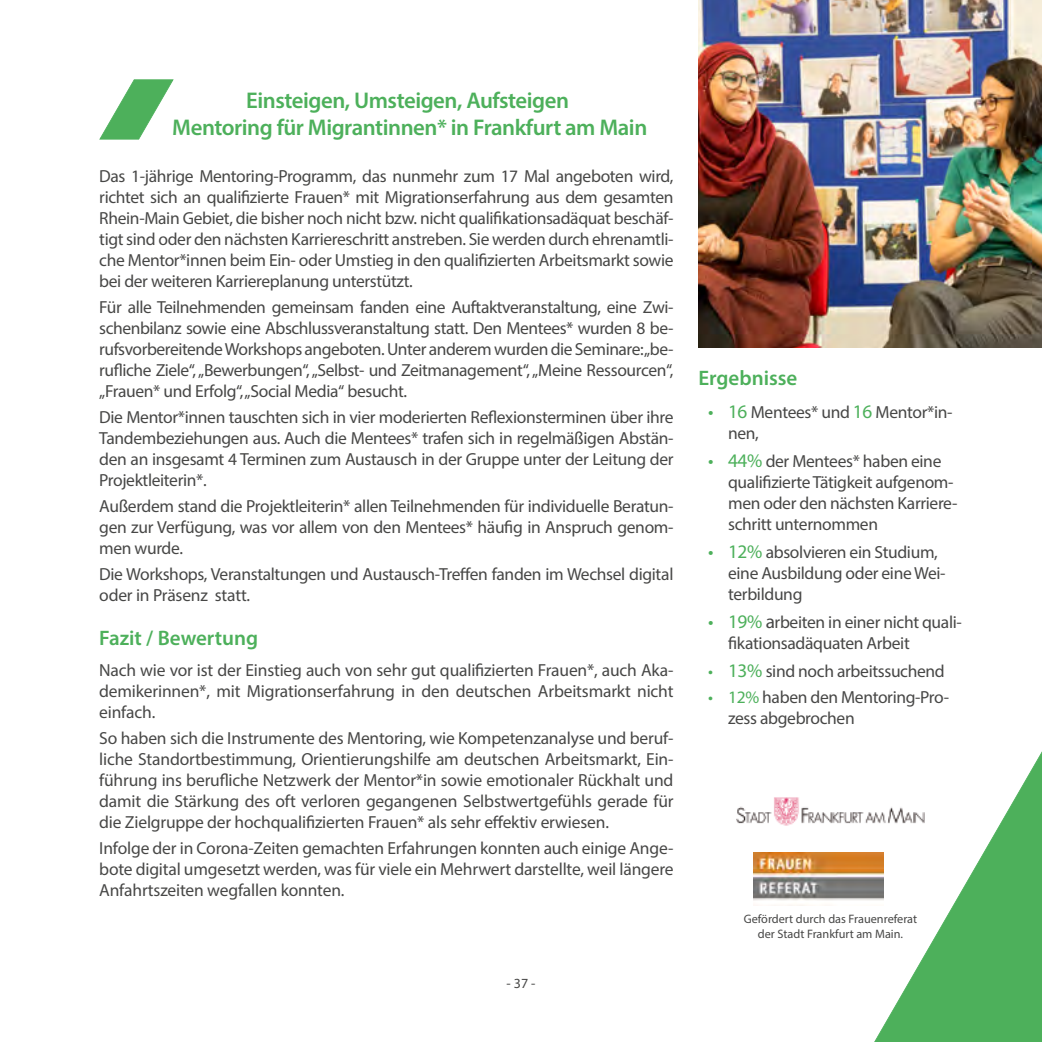
<style>
.page{position:relative;width:1042px;height:1042px;background:#fff}
.page>*{position:absolute;margin:0;border:0;box-sizing:border-box;transform-origin:0 0}
.t1{font:600 22.75px/27.3px "Myriad Pro";letter-spacing:-.02em;color:#4db05b;text-align:center}
.t2{font:600 21px "Myriad Pro";color:#4db05b}
.t3{font:17.5px/21px "Myriad Pro";letter-spacing:-.02em;color:#474746;text-align:justify}
.t4{font:14px "Myriad Pro";color:#474746}
.t5{font:12.25px/14.7px "Myriad Pro";color:#474746;text-align:center}
.s1{font-size:19.25px;color:#4db05b}
.s2{font-size:19.25px}
.s3{color:#4db05b}
</style>
<div class="page">
<img style="left:698px;top:0;width:344px;height:347px">
<svg style="left:99px;top:79px;width:75px;height:61px"></svg>
<img style="left:736px;top:797px;width:128px;height:29px">
<img style="left:753px;top:852px;width:111px;height:54px">
<svg style="left:864px;top:751px;width:178px;height:291px"></svg>
<h1 class="t1" style="left:172px;top:86px;width:476px">Einsteigen, Umsteigen, Aufsteigen<br>Mentoring für Migrantinnen* in Frankfurt am Main</h1>
<p class="t3" style="left:99px;top:165px;width:576px">Das 1-jährige Mentoring-Programm, das nunmehr zum 17 Mal angeboten wird, richtet sich an qualifizierte Frauen* mit Migrationserfahrung aus dem gesamten Rhein-Main Gebiet, die bisher noch nicht bzw. nicht qualifikationsadäquat beschäf&shy;tigt sind oder den nächsten Karriereschritt anstreben. Sie werden durch ehrenamtli&shy;che Mentor*innen beim Ein- oder Umstieg in den qualifizierten Arbeitsmarkt sowie bei der weiteren Karriereplanung unterstützt.</p>
<p class="t3" style="left:99px;top:296px;width:576px">Für alle Teilnehmenden gemeinsam fanden eine Auftaktveranstaltung, eine Zwi&shy;schenbilanz sowie eine Abschlussveranstaltung statt. Den Mentees* wurden 8 be&shy;rufsvorbereitende Workshops angeboten. Unter anderem wurden die Seminare: „be&shy;rufliche Ziele“, „Bewerbungen“, „Selbst- und Zeitmanagement“, „Meine Ressourcen“, „Frauen* und Erfolg“, „Social Media“ besucht.</p>
<p class="t3" style="left:99px;top:406px;width:576px">Die Mentor*innen tauschten sich in vier moderierten Reflexionsterminen über ihre Tandembeziehungen aus. Auch die Mentees* trafen sich in regelmäßigen Abstän&shy;den an insgesamt 4 Terminen zum Austausch in der Gruppe unter der Leitung der Projektleiterin*.</p>
<p class="t3" style="left:99px;top:495px;width:576px">Außerdem stand die Projektleiterin* allen Teilnehmenden für individuelle Beratun&shy;gen zur Verfügung, was vor allem von den Mentees* häufig in Anspruch genom&shy;men wurde.</p>
<p class="t3" style="left:99px;top:563px;width:576px">Die Workshops, Veranstaltungen und Austausch-Treffen fanden im Wechsel digital oder in Präsenz statt.</p>
<p class="t2" style="left:99px;top:625px;width:161px">Fazit / Bewertung</p>
<p class="t3" style="left:99px;top:659px;width:576px">Nach wie vor ist der Einstieg auch von sehr gut qualifizierten Frauen*, auch Aka&shy;demikerinnen*, mit Migrationserfahrung in den deutschen Arbeitsmarkt nicht einfach.</p>
<p class="t3" style="left:99px;top:727px;width:576px">So haben sich die Instrumente des Mentoring, wie Kompetenzanalyse und beruf&shy;liche Standortbestimmung, Orientierungshilfe am deutschen Arbeitsmarkt, Ein&shy;führung ins berufliche Netzwerk der Mentor*in sowie emotionaler Rückhalt und damit die Stärkung des oft verloren gegangenen Selbstwertgefühls gerade für die Zielgruppe der hochqualifizierten Frauen* als sehr effektiv erwiesen.</p>
<p class="t3" style="left:99px;top:837px;width:576px">Infolge der in Corona-Zeiten gemachten Erfahrungen konnten auch einige Ange&shy;bote digital umgesetzt werden, was für viele ein Mehrwert darstellte, weil längere Anfahrtszeiten wegfallen konnten.</p>
<p class="t4" style="left:506px;top:974px;width:30px">- 37 -</p>
<p class="t2" style="left:698px;top:364px;width:101px">Ergebnisse</p>
<p class="t3" style="left:728px;top:401px;width:226px;text-indent:-20px"><span class="s1">• 16</span> Mentees* und <span class="s1">16</span> Mentor*in&shy;nen,</p>
<p class="t3" style="left:728px;top:450px;width:231px;text-align:left;text-indent:-20px"><span class="s1">• 44%</span> der Mentees* haben eine qualifizierte Tätigkeit aufgenom&shy;men oder den nächsten Karriere&shy;schritt unternommen</p>
<p class="t3" style="left:728px;top:541px;width:219px;text-align:left;text-indent:-20px"><span class="s1">• 12%</span> absolvieren ein Studium, eine Ausbildung oder eine Wei&shy;terbildung</p>
<p class="t3" style="left:728px;top:611px;width:235px;text-indent:-20px"><span class="s1">• 19%</span> <span class="s2">a</span>rbeiten in einer nicht quali&shy;fikationsadäquaten Arbeit</p>
<p class="t3" style="left:708px;top:660px;width:238px"><span class="s3">•</span> <span class="s1">13%</span> sind noch arbeitssuchend</p>
<p class="t3" style="left:728px;top:686px;width:222px;text-indent:-20px"><span class="s3">• 12%</span> haben den Mentoring-Pro&shy;zess abgebrochen</p>
<p class="t5" style="left:744px;top:911px;width:175px">Gefördert durch das Frauenreferat der Stadt Frankfurt am Main.</p>
</div>
